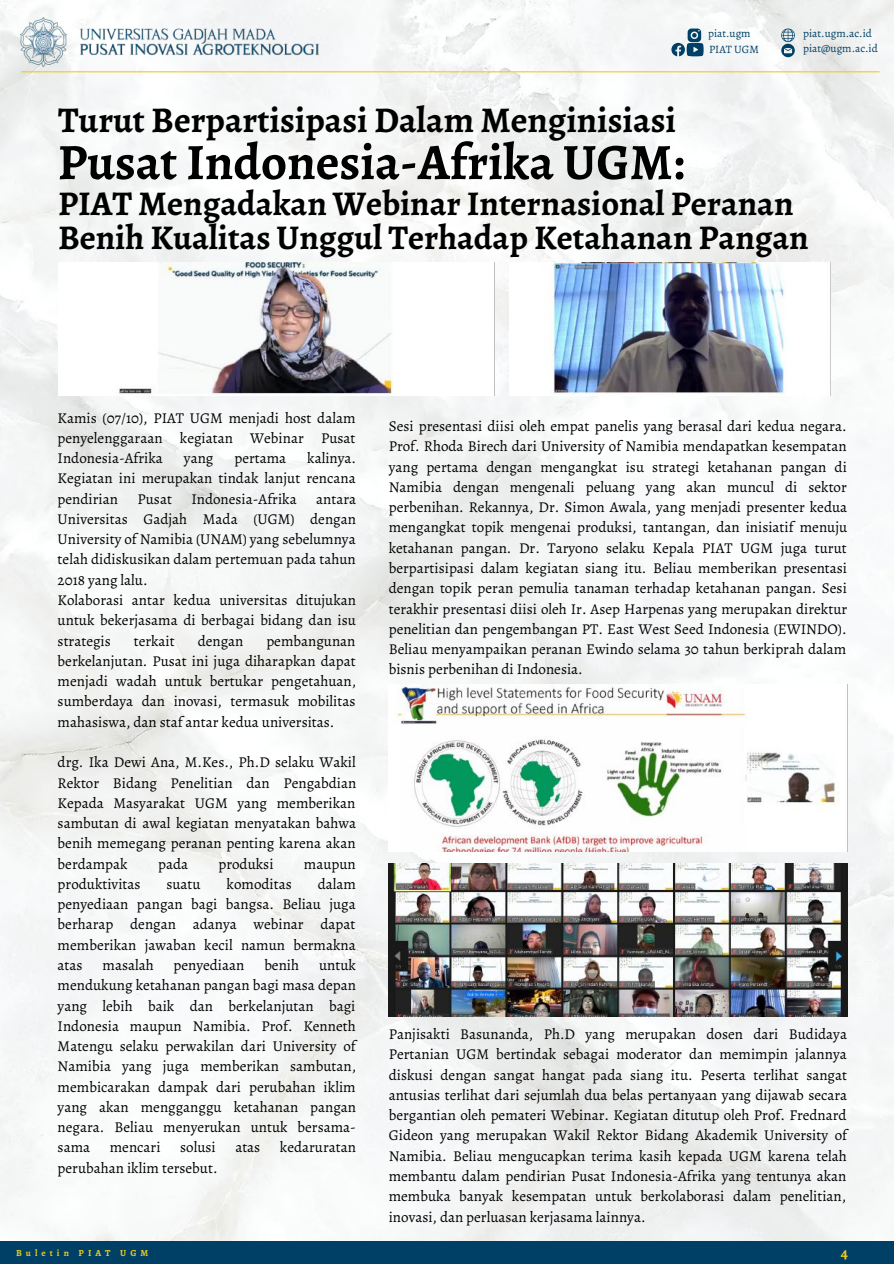
<style>
.page{position:relative;width:894px;height:1264px;background:#fff}
.page>*{position:absolute;margin:0;border:0;box-sizing:border-box;transform-origin:0 0}
.t1{font:700 51px "Alegreya";color:#000}
.t2{font:700 36.15px "Alegreya";color:#000}
.t3{font:700 34.65px/33.8px "Alegreya";color:#000}
.t4{font:700 15.3px "Alegreya";color:#edcc1e}
.t5{font:15px/20.2px "Alegreya";color:#000;text-align:justify}
.t6{font:11.25px/16px "Alegreya";color:#004066}
.t7{font:700 9.3px "Alegreya";letter-spacing:.43em;color:#edcc1e}
</style>
<div class="page">
<img style="left:0;top:0;width:893px;height:1240px">
<div style="left:0;top:1240px;width:893px;height:23px;background:#004066"></div>
<img style="left:21px;top:18px;width:297px;height:48px">
<hr style="left:22px;top:71px;width:856px;height:1px;background:#edcc1e">
<svg style="left:671px;top:29px;width:32px;height:27px"></svg>
<svg style="left:781px;top:29px;width:13px;height:28px"></svg>
<img style="left:58px;top:262px;width:436px;height:133px">
<img style="left:509px;top:262px;width:321px;height:133px">
<img style="left:388px;top:684px;width:459px;height:167px">
<img style="left:388px;top:863px;width:459px;height:153px">
<p class="t6" style="left:707px;top:25px;width:52px">piat.ugm<br>PIAT UGM</p>
<p class="t6" style="left:802px;top:25px;width:70px">piat.ugm.ac.id</p>
<p class="t6" style="left:802px;top:40px;width:76px">piat@ugm.ac.id</p>
<h2 class="t2" style="left:58px;top:95px;width:619px">Turut Berpartisipasi Dalam Menginisiasi</h2>
<h1 class="t1" style="left:58px;top:127px;width:628px">Pusat Indonesia-Afrika UGM:</h1>
<h3 class="t3" style="left:58px;top:187px;width:752px">PIAT Mengadakan Webinar Internasional Peranan<br>Benih Kualitas Unggul Terhadap Ketahanan Pangan</h3>
<p class="t5" style="left:58px;top:407px;width:299px">Kamis (07/10), PIAT UGM menjadi host dalam penyelenggaraan kegiatan Webinar Pusat Indonesia-Afrika</p>
<p class="t5" style="left:58px;top:448px;width:300px;text-indent:249px">kalinya.<br>Kegiatan ini merupakan tindak lanjut rencana pendirian</p>
<p class="t5" style="left:184px;top:448px;width:31px">yang</p>
<p class="t5" style="left:234px;top:448px;width:53px">pertama</p>
<p class="t5" style="left:137px;top:488px;width:36px">Pusat</p>
<p class="t5" style="left:191px;top:488px;width:107px">Indonesia-Afrika</p>
<p class="t5" style="left:58px;top:488px;width:300px;text-align:left;text-indent:258px">antara<br>Universitas Gadjah Mada (UGM) dengan<br>University of Namibia (UNAM) yang sebelumnya telah didiskusikan dalam pertemuan pada tahun<br>2018 yang lalu.<br>Kolaborasi antar kedua universitas ditujukan untuk bekerjasama di berbagai bidang dan isu strategis</p>
<p class="t5" style="left:58px;top:630px;width:300px;text-indent:209px">pembangunan berkelanjutan. Pusat ini juga diharapkan dapat menjadi wadah untuk bertukar pengetahuan, sumberdaya dan inovasi, termasuk mobilitas mahasiswa, dan staf antar kedua universitas.</p>
<p class="t5" style="left:58px;top:752px;width:300px">drg. Ika Dewi Ana, M.Kes., Ph.D selaku Wakil Rektor Bidang Penelitian dan Pengabdian Kepada Masyarakat UGM yang memberikan sambutan di awal kegiatan menyatakan bahwa benih memegang peranan penting karena akan berdampak</p>
<p class="t5" style="left:134px;top:630px;width:43px">terkait</p>
<p class="t5" style="left:198px;top:630px;width:47px">dengan</p>
<p class="t5" style="left:158px;top:853px;width:31px">pada</p>
<p class="t5" style="left:218px;top:853px;width:57px">produksi</p>
<p class="t5" style="left:304px;top:853px;width:53px">maupun</p>
<p class="t5" style="left:58px;top:873px;width:300px;text-indent:260px">dalam penyediaan pangan bagi bangsa. Beliau juga berharap dengan adanya webinar dapat memberikan jawaban kecil namun bermakna atas</p>
<p class="t5" style="left:58px;top:873px;width:84px">produktivitas</p>
<p class="t5" style="left:166px;top:873px;width:36px">suatu</p>
<p class="t5" style="left:226px;top:873px;width:67px">komoditas</p>
<p class="t5" style="left:58px;top:954px;width:300px;text-indent:261px">untuk mendukung ketahanan pangan bagi masa depan yang lebih baik dan berkelanjutan bagi Indonesia maupun Namibia. Prof. Kenneth Matengu selaku perwakilan dari University of Namibia yang juga memberikan sambutan, membicarakan dampak dari perubahan iklim yang akan mengganggu ketahanan pangan negara. Beliau menyerukan untuk bersama&shy;sama</p>
<p class="t5" style="left:102px;top:954px;width:53px">masalah</p>
<p class="t5" style="left:173px;top:954px;width:72px">penyediaan</p>
<p class="t5" style="left:264px;top:954px;width:36px">benih</p>
<p class="t5" style="left:110px;top:1137px;width:52px">mencari</p>
<p class="t5" style="left:180px;top:1137px;width:37px">solusi</p>
<p class="t5" style="left:235px;top:1137px;width:26px">atas</p>
<p class="t5" style="left:280px;top:1137px;width:78px">kedaruratan</p>
<p class="t5" style="left:58px;top:1157px;width:161px">perubahan iklim tersebut.</p>
<p class="t5" style="left:388px;top:416px;width:460px">Sesi presentasi diisi oleh empat panelis yang berasal dari kedua negara.<br>Prof. Rhoda Birech dari University of Namibia mendapatkan kesempatan yang pertama dengan mengangkat isu strategi ketahanan pangan di Namibia dengan mengenali peluang yang akan muncul di sektor perbenihan. Rekannya, Dr. Simon Awala, yang menjadi presenter kedua mengangkat topik mengenai produksi, tantangan, dan inisiatif menuju ketahanan pangan. Dr. Taryono selaku Kepala PIAT UGM juga turut berpartisipasi dalam kegiatan siang itu. Beliau memberikan presentasi dengan topik peran pemulia tanaman terhadap ketahanan pangan. Sesi terakhir presentasi diisi oleh Ir. Asep Harpenas yang merupakan direktur penelitian dan pengembangan PT. East West Seed Indonesia (EWINDO).<br>Beliau menyampaikan peranan Ewindo selama 30 tahun berkiprah dalam bisnis perbenihan di Indonesia.</p>
<p class="t5" style="left:388px;top:1023px;width:460px">Panjisakti Basunanda, Ph.D yang merupakan dosen dari Budidaya Pertanian UGM bertindak sebagai moderator dan memimpin jalannya diskusi dengan sangat hangat pada siang itu. Peserta terlihat sangat antusias terlihat dari sejumlah dua belas pertanyaan yang dijawab secara bergantian oleh pemateri Webinar. Kegiatan ditutup oleh Prof. Frednard Gideon yang merupakan Wakil Rektor Bidang Akademik University of Namibia. Beliau mengucapkan terima kasih kepada UGM karena telah membantu dalam pendirian Pusat Indonesia-Afrika yang tentunya akan membuka banyak kesempatan untuk berkolaborasi dalam penelitian, inovasi, dan perluasan kerjasama lainnya.</p>
<p class="t7" style="left:16px;top:1246px;width:134px">Buletin PIAT UGM</p>
<p class="t4" style="left:840px;top:1241px;width:9px">4</p>
</div>
